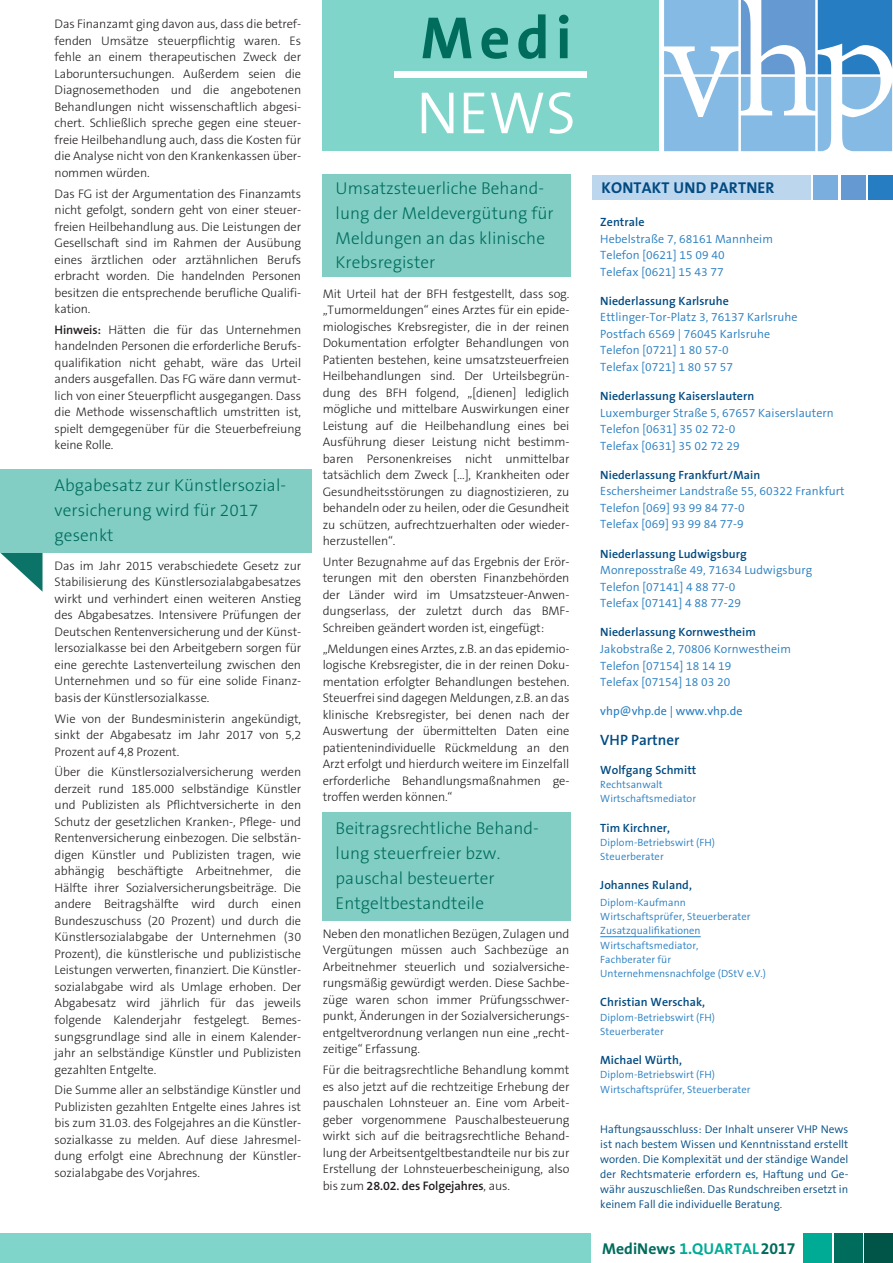
<style>
.page{position:relative;width:893px;height:1263px;background:#fff}
.page>*{position:absolute;margin:0;border:0;box-sizing:border-box;transform-origin:0 0}
.t1{font:300 17.25px/24.8px "The Sans B Plus W3";letter-spacing:.005em;color:#006c5c}
.t2{font:700 15.75px "The Sans B Plus W7";letter-spacing:.005em;color:#006c5c}
.t3{font:700 15.75px "The Sans B Plus W7";letter-spacing:.015em;color:#014a81}
.t4{font:600 15px "The Sans";color:#014a81}
.t5{font:300 12.45px/16.5px "The Sans B Plus W3";letter-spacing:-.01em;color:#231f20;text-align:justify}
.t6{font:600 12.45px "The Sans B Plus W6";letter-spacing:-.01em;color:#231f20}
.t7{font:300 12px/16.5px "The Sans B Plus W4";letter-spacing:.005em;color:#277dc1}
.t8{font:600 12px "The Sans";letter-spacing:.005em;color:#014a81}
.t9{font:12px "The Sans B Plus W5 Plain";letter-spacing:.005em;color:#277dc1}
.t10{font:300 11.25px/15px "The Sans B Plus W4";color:#014a81;text-align:justify}
.t11{font:300 10.5px/14.2px "The Sans B Plus W4";letter-spacing:.005em;color:#277dc1}
.s1{font-family:"The Sans B Plus W6";font-weight:600}
.s2{font-family:"The Sans B Plus W3";font-weight:300}
.s3{color:#00ab95}
</style>
<div class="page">
<svg style="left:0;top:552px;width:43px;height:40px"></svg>
<div style="left:0;top:469px;width:312px;height:83px;background:#82cec4"></div>
<div style="left:322px;top:174px;width:248px;height:103px;background:#82cec4"></div>
<div style="left:322px;top:812px;width:248px;height:108px;background:#82cec4"></div>
<div style="left:841px;top:175px;width:24px;height:25px;background:#6599d1"></div>
<div style="left:813px;top:175px;width:25px;height:25px;background:#79aede"></div>
<div style="left:868px;top:175px;width:25px;height:25px;background:#277dc1"></div>
<div style="left:592px;top:175px;width:218px;height:25px;background:#bcd6ee"></div>
<hr style="left:600px;top:936px;width:101px;height:1px;background:#277dc1">
<svg style="left:664px;top:0;width:228px;height:151px"></svg>
<div style="left:322px;top:0;width:337px;height:151px;background:#80d5ca"></div>
<svg style="left:422px;top:92px;width:151px;height:42px"></svg>
<svg style="left:422px;top:14px;width:146px;height:45px"></svg>
<div style="left:394px;top:72px;width:193px;height:6px;background:#fff"></div>
<div style="left:0;top:1233px;width:591px;height:30px;background:#80d5ca"></div>
<div style="left:834px;top:1233px;width:29px;height:30px;background:#006c5c"></div>
<div style="left:864px;top:1233px;width:29px;height:30px;background:#005548"></div>
<div style="left:803px;top:1233px;width:29px;height:30px;background:#00ab95"></div>
<p class="t5" style="left:55px;top:16px;width:248px">Das Finanzamt ging davon aus, dass die betref&shy;fenden Umsätze steuerpflichtig waren. Es fehle an einem therapeutischen Zweck der Laboruntersuchungen. Außerdem seien die Diagnosemethoden und die angebotenen Behandlungen nicht wissenschaftlich abgesi&shy;chert. Schließlich spreche gegen eine steuer&shy;freie Heilbehandlung auch, dass die Kosten für die Analyse nicht von den Krankenkassen über&shy;nommen würden.</p>
<p class="t5" style="left:55px;top:185px;width:248px">Das FG ist der Argumentation des Finanzamts nicht gefolgt, sondern geht von einer steuer&shy;freien Heilbehandlung aus. Die Leistungen der Gesellschaft sind im Rahmen der Ausübung eines ärztlichen oder arztähnlichen Berufs erbracht worden. Die handelnden Personen besitzen die entsprechende berufliche Qualifi&shy;kation.</p>
<p class="t5" style="left:55px;top:321px;width:248px"><span class="s1">Hinweis:</span> Hätten die für das Unternehmen handelnden Personen die erforderliche Berufs&shy;qualifikation nicht gehabt, wäre das Urteil anders ausgefallen. Das FG wäre dann vermut&shy;lich von einer Steuerpflicht ausgegangen. Dass die Methode wissenschaftlich umstritten ist, spielt demgegenüber für die Steuerbefreiung keine Rolle.</p>
<h1 class="t1" style="left:55px;top:473px;width:233px">Abgabesatz zur Künstlersozial&shy;versicherung wird für 2017 gesenkt</h1>
<p class="t5" style="left:55px;top:557px;width:248px">Das im Jahr 2015 verabschiedete Gesetz zur Stabilisierung des Künstlersozialabgabesatzes wirkt und verhindert einen weiteren Anstieg des Abgabesatzes. Intensivere Prüfungen der Deutschen Rentenversicherung und der Künst&shy;lersozialkasse bei den Arbeitgebern sorgen für eine gerechte Lastenverteilung zwischen den Unternehmen und so für eine solide Finanz&shy;basis der Künstlersozialkasse.</p>
<p class="t5" style="left:55px;top:710px;width:248px">Wie von der Bundesministerin angekündigt, sinkt der Abgabesatz im Jahr 2017 von 5,2<br>Prozent auf 4,8 Prozent.</p>
<p class="t5" style="left:55px;top:764px;width:248px">Über die Künstlersozialversicherung werden derzeit rund 185.000 selbständige Künstler und Publizisten als Pflichtversicherte in den Schutz der gesetzlichen Kranken-, Pflege- und Rentenversicherung einbezogen. Die selbstän&shy;digen Künstler und Publizisten tragen, wie abhängig beschäftigte Arbeitnehmer, die Hälfte ihrer Sozialversicherungsbeiträge. Die andere Beitragshälfte wird durch einen Bundeszuschuss (20 Prozent) und durch die Künstlersozialabgabe der Unternehmen (30<br>Prozent), die künstlerische und publizistische Leistungen verwerten, finanziert. Die Künstler&shy;sozialabgabe wird als Umlage erhoben. Der Abgabesatz wird jährlich für das jeweils folgende Kalenderjahr festgelegt. Bemes&shy;sungsgrundlage sind alle in einem Kalender&shy;jahr an selbständige Künstler und Publizisten gezahlten Entgelte.</p>
<p class="t5" style="left:55px;top:1082px;width:248px">Die Summe aller an selbständige Künstler und Publizisten gezahlten Entgelte eines Jahres ist bis zum 31.03. des Folgejahres an die Künstler&shy;sozialkasse zu melden. Auf diese Jahresmel&shy;dung erfolgt eine Abrechnung der Künstler&shy;sozialabgabe des Vorjahres.</p>
<h1 class="t1" style="left:336px;top:176px;width:220px">Umsatzsteuerliche Behand&shy;lung der Meldevergütung für<br>Meldungen an das klinische<br>Krebsregister</h1>
<p class="t5" style="left:323px;top:285px;width:248px">Mit Urteil hat der BFH festgestellt, dass sog. „Tumormeldungen“ eines Arztes für ein epide&shy;miologisches Krebsregister, die in der reinen Dokumentation erfolgter Behandlungen von Patienten bestehen, keine umsatzsteuerfreien Heilbehandlungen sind. Der Urteilsbegrün&shy;dung des BFH folgend, „[dienen] lediglich mögliche und mittelbare Auswirkungen einer Leistung auf die Heilbehandlung eines bei Ausführung dieser Leistung nicht bestimm&shy;baren Personenkreises nicht unmittelbar tatsächlich dem Zweck […], Krankheiten oder Gesundheitsstörungen zu diagnostizieren, zu behandeln oder zu heilen, oder die Gesundheit zu schützen, aufrechtzuerhalten oder wieder&shy;herzustellen“.</p>
<p class="t5" style="left:323px;top:553px;width:248px">Unter Bezugnahme auf das Ergebnis der Erör&shy;terungen mit den obersten Finanzbehörden der Länder wird im Umsatzsteuer-Anwen&shy;dungserlass, der zuletzt durch das BMF-Schreiben geändert worden ist, eingefügt:</p>
<p class="t5" style="left:323px;top:640px;width:248px">„Meldungen eines Arztes, z.B. an das epidemio&shy;logische Krebsregister, die in der reinen Doku&shy;mentation erfolgter Behandlungen bestehen.<br>Steuerfrei sind dagegen Meldungen, z.B. an das klinische Krebsregister, bei denen nach der Auswertung der übermittelten Daten eine patientenindividuelle Rückmeldung an den Arzt erfolgt und hierdurch weitere im Einzelfall erforderliche Behandlungsmaßnahmen ge&shy;troffen werden können.“</p>
<h1 class="t1" style="left:336px;top:816px;width:205px">Beitragsrechtliche Behand&shy;lung steuerfreier bzw. pauschal besteuerter<br>Entgeltbestandteile</h1>
<p class="t5" style="left:323px;top:925px;width:248px">Neben den monatlichen Bezügen, Zulagen und Vergütungen müssen auch Sachbezüge an Arbeitnehmer steuerlich und sozialversiche&shy;rungsmäßig gewürdigt werden. Diese Sachbe&shy;züge waren schon immer Prüfungsschwer&shy;punkt, Änderungen in der Sozialversicherungs&shy;entgeltverordnung verlangen nun eine „recht&shy;zeitige“ Erfassung.</p>
<p class="t5" style="left:323px;top:1062px;width:248px">Für die beitragsrechtliche Behandlung kommt es also jetzt auf die rechtzeitige Erhebung der pauschalen Lohnsteuer an. Eine vom Arbeit&shy;geber vorgenommene Pauschalbesteuerung wirkt sich auf die beitragsrechtliche Behand&shy;lung der Arbeitsentgeltbestandteile nur bis zur Erstellung der Lohnsteuerbescheinigung, also</p>
<p class="t6" style="left:323px;top:1177px;width:189px"><span class="s2">bis zum</span> 28.02. des Folgejahres<span class="s2">, aus.</span></p>
<p class="t3" style="left:601px;top:178px;width:175px">KONTAKT UND PARTNER</p>
<p class="t8" style="left:600px;top:212px;width:46px">Zentrale</p>
<p class="t7" style="left:600px;top:230px;width:174px">Hebelstraße 7, 68161 Mannheim<br>Telefon [0621] 15 09 40<br>Telefax [0621] 15 43 77</p>
<p class="t8" style="left:600px;top:291px;width:130px">Niederlassung Karlsruhe</p>
<p class="t7" style="left:600px;top:309px;width:199px">Ettlinger-Tor-Platz 3, 76137 Karlsruhe<br>Postfach 6569 | 76045 Karlsruhe<br>Telefon [0721] 1 80 57-0<br>Telefax [0721] 1 80 57 57</p>
<p class="t8" style="left:600px;top:386px;width:156px">Niederlassung Kaiserslautern</p>
<p class="t7" style="left:600px;top:404px;width:235px">Luxemburger Straße 5, 67657 Kaiserslautern<br>Telefon [0631] 35 02 72-0<br>Telefax [0631] 35 02 72 29</p>
<p class="t8" style="left:600px;top:465px;width:161px">Niederlassung Frankfurt/Main</p>
<p class="t7" style="left:600px;top:483px;width:246px">Eschersheimer Landstraße 55, 60322 Frankfurt<br>Telefon [069] 93 99 84 77-0<br>Telefax [069] 93 99 84 77-9</p>
<p class="t8" style="left:600px;top:544px;width:148px">Niederlassung Ludwigsburg</p>
<p class="t7" style="left:600px;top:562px;width:213px">Monreposstraße 49, 71634 Ludwigsburg<br>Telefon [07141] 4 88 77-0<br>Telefax [07141] 4 88 77-29</p>
<p class="t8" style="left:600px;top:622px;width:157px">Niederlassung Kornwestheim</p>
<p class="t7" style="left:600px;top:641px;width:192px">Jakobstraße 2, 70806 Kornwestheim<br>Telefon [07154] 18 14 19<br>Telefax [07154] 18 03 20</p>
<p class="t9" style="left:600px;top:703px;width:144px">vhp@vhp.de | www.vhp.de</p>
<p class="t4" style="left:600px;top:727px;width:81px">VHP Partner</p>
<p class="t8" style="left:600px;top:760px;width:98px">Wolfgang Schmitt</p>
<p class="t11" style="left:600px;top:777px;width:97px">Rechtsanwalt<br>Wirtschaftsmediator</p>
<p class="t8" style="left:600px;top:817px;width:71px">Tim Kirchner,</p>
<p class="t11" style="left:600px;top:835px;width:116px">Diplom-Betriebswirt (FH)<br>Steuerberater</p>
<p class="t8" style="left:600px;top:875px;width:93px">Johannes Ruland,</p>
<p class="t11" style="left:600px;top:895px;width:167px">Diplom-Kaufmann<br>Wirtschaftsprüfer, Steuerberater<br>Zusatzqualifikationen<br>Wirtschaftsmediator,<br>Fachberater für<br>Unternehmensnachfolge (DStV e.V.)</p>
<p class="t8" style="left:600px;top:992px;width:106px">Christian Werschak,</p>
<p class="t11" style="left:600px;top:1010px;width:116px">Diplom-Betriebswirt (FH)<br>Steuerberater</p>
<p class="t8" style="left:600px;top:1050px;width:83px">Michael Würth,</p>
<p class="t11" style="left:600px;top:1068px;width:152px">Diplom-Betriebswirt (FH)<br>Wirtschaftsprüfer, Steuerberater</p>
<p class="t10" style="left:600px;top:1121px;width:250px">Haftungsausschluss: Der Inhalt unserer VHP News ist nach bestem Wissen und Kenntnisstand erstellt worden. Die Komplexität und der ständige Wandel der Rechtsmaterie erfordern es, Haftung und Ge&shy;währ auszuschließen. Das Rundschreiben ersetzt in keinem Fall die individuelle Beratung.</p>
<p class="t2" style="left:602px;top:1238px;width:195px">MediNews <span class="s3">1.QUARTAL</span>2017</p>
</div>
